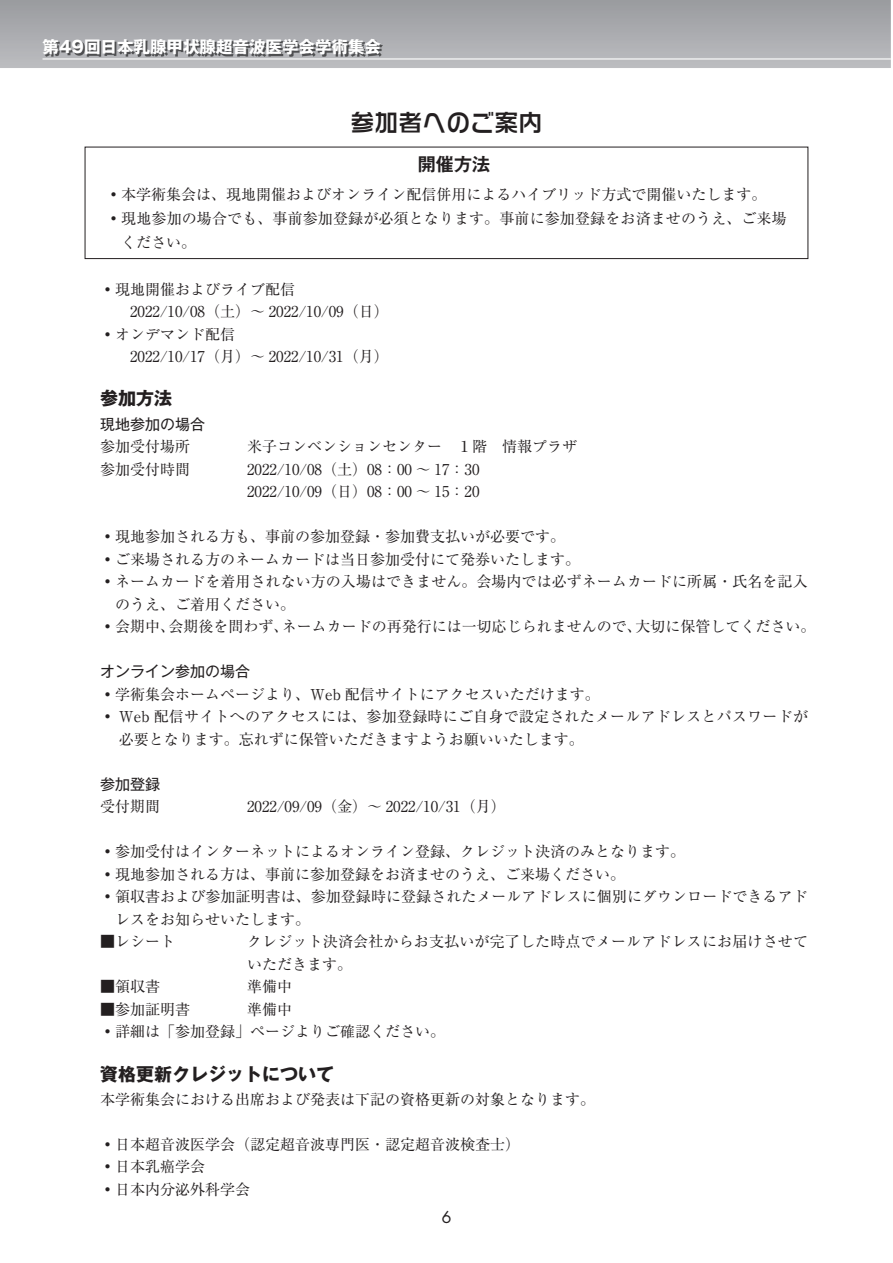
<style>
.page{position:relative;width:893px;height:1263px;background:#fff}
.page>*{position:absolute;margin:0;border:0;box-sizing:border-box;transform-origin:0 0}
.t1{font:24px "VD Logo G Bold P";color:#231f20}
.t2{font:700 18px "Gothic MB101 Pro";color:#231f20}
.t3{font:700 18px "Gothic MB101 Pro De";color:#231f20}
.t4{font:18px "Futura T";color:#231f20}
.t5{font:700 16.5px "Gothic MB101 Pro";color:#fff}
.t6{font:15px/22.5px "Ryumin Pro";color:#231f20}
.t7{font:15px "Gothic MB101 Pro";color:#231f20}
</style>
<div class="page">
<svg style="left:0;top:0;width:891px;height:68px;background:#a9aaae"></svg>
<hr style="left:43px;top:58px;width:848px;height:2px;background:#fff">
<img style="left:44px;top:41px;width:338px;height:15px">
<div style="left:85px;top:147px;width:723px;height:112px;border:1px solid #231f20"></div>
<p class="t5" style="left:43px;top:33px;width:340px">第49回日本乳腺甲状腺超音波医学会学術集会</p>
<h1 class="t1" style="left:350px;top:111px;width:194px">参加者へのご案内</h1>
<p class="t3" style="left:418px;top:150px;width:73px">開催方法</p>
<p class="t6" style="left:106px;top:182px;width:661px">• 本学術集会は、現地開催およびオンライン配信併用によるハイブリッド方式で開催いたします。</p>
<p class="t6" style="left:121px;top:206px;width:667px;line-height:24px;text-indent:-15px">• 現地参加の場合でも、事前参加登録が必須となります。事前に参加登録をお済ませのうえ、ご来場ください。</p>
<p class="t6" style="left:100px;top:277px;width:290px">• 現地開催およびライブ配信<br>　　2022/10/08（土）～ 2022/10/09（日）</p>
<p class="t6" style="left:100px;top:322px;width:290px">• オンデマンド配信<br>　　2022/10/17（月）～ 2022/10/31（月）</p>
<p class="t2" style="left:100px;top:384px;width:73px">参加方法</p>
<p class="t7" style="left:100px;top:412px;width:106px">現地参加の場合</p>
<p class="t6" style="left:100px;top:434px;width:91px">参加受付場所</p>
<p class="t6" style="left:247px;top:434px;width:331px">米子コンベンションセンター　１階　情報プラザ</p>
<p class="t6" style="left:100px;top:457px;width:91px">参加受付時間</p>
<p class="t6" style="left:247px;top:457px;width:234px">2022/10/08（土）08：00 ～ 17：30<br>2022/10/09（日）08：00 ～ 15：20</p>
<p class="t6" style="left:100px;top:524px;width:466px">• 現地参加される方も、事前の参加登録・参加費支払いが必要です。</p>
<p class="t6" style="left:100px;top:547px;width:481px">• ご来場される方のネームカードは当日参加受付にて発券いたします。</p>
<p class="t6" style="left:115px;top:569px;width:694px;text-indent:-15px">• ネームカードを着用されない方の入場はできません。会場内では必ずネームカードに所属・氏名を記入のうえ、ご着用ください。</p>
<p class="t6" style="left:100px;top:614px;width:717px">• 会期中、会期後を問わず、ネームカードの再発行には一切応じられませんので、大切に保管してください。</p>
<p class="t7" style="left:100px;top:659px;width:151px">オンライン参加の場合</p>
<p class="t6" style="left:100px;top:682px;width:501px">• 学術集会ホームページより、Web 配信サイトにアクセスいただけます。</p>
<p class="t6" style="left:119px;top:704px;width:691px;text-indent:-19px">• Web 配信サイトへのアクセスには、参加登録時にご自身で設定されたメールアドレスとパスワードが必要となります。忘れずに保管いただきますようお願いいたします。</p>
<p class="t7" style="left:100px;top:772px;width:61px">参加登録</p>
<p class="t6" style="left:100px;top:794px;width:61px">受付期間</p>
<p class="t6" style="left:247px;top:794px;width:260px">2022/09/09（金）～ 2022/10/31（月）</p>
<p class="t6" style="left:100px;top:839px;width:586px">• 参加受付はインターネットによるオンライン登録、クレジット決済のみとなります。</p>
<p class="t6" style="left:100px;top:862px;width:526px">• 現地参加される方は、事前に参加登録をお済ませのうえ、ご来場ください。</p>
<p class="t6" style="left:115px;top:884px;width:694px;text-indent:-15px">• 領収書および参加証明書は、参加登録時に登録されたメールアドレスに個別にダウンロードできるアドレスをお知らせいたします。</p>
<p class="t6" style="left:100px;top:929px;width:76px">■レシート</p>
<p class="t6" style="left:247px;top:929px;width:562px">クレジット決済会社からお支払いが完了した時点でメールアドレスにお届けさせていただきます。</p>
<p class="t6" style="left:100px;top:974px;width:61px">■領収書</p>
<p class="t6" style="left:247px;top:974px;width:46px">準備中</p>
<p class="t6" style="left:100px;top:997px;width:91px">■参加証明書</p>
<p class="t6" style="left:247px;top:997px;width:46px">準備中</p>
<p class="t6" style="left:100px;top:1019px;width:346px">• 詳細は「参加登録」ページよりご確認ください。</p>
<p class="t2" style="left:100px;top:1059px;width:235px">資格更新クレジットについて</p>
<p class="t6" style="left:100px;top:1087px;width:496px">本学術集会における出席および発表は下記の資格更新の対象となります。</p>
<p class="t6" style="left:100px;top:1132px;width:421px">• 日本超音波医学会（認定超音波専門医・認定超音波検査士）</p>
<p class="t6" style="left:100px;top:1154px;width:106px">• 日本乳癌学会</p>
<p class="t6" style="left:100px;top:1177px;width:151px">• 日本内分泌外科学会</p>
<p class="t4" style="left:441px;top:1206px;width:12px">6</p>
</div>
